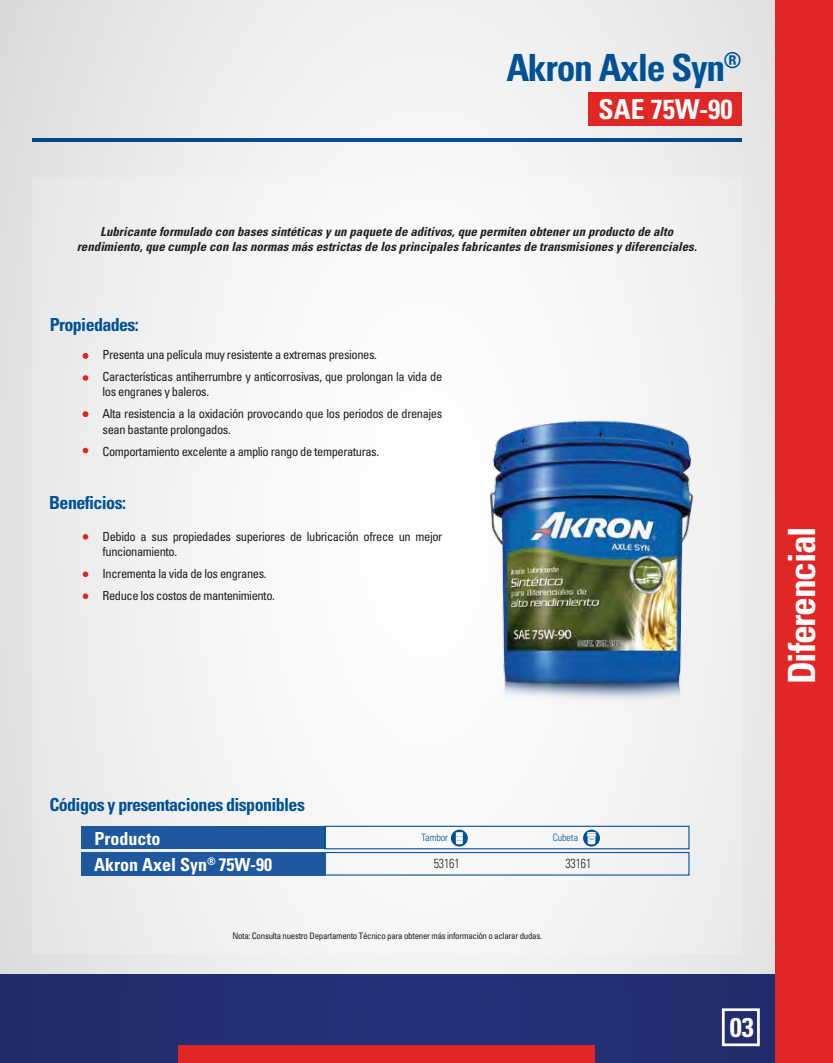
<style>
.page{position:relative;width:833px;height:1063px;background:#fff}
.page>*{position:absolute;margin:0;border:0;box-sizing:border-box;transform-origin:0 0}
.t1{font:700 condensed 37.5px "Univers";letter-spacing:-.035em;color:#005295}
.t2{font:700 condensed 37.5px "Univers";letter-spacing:-.035em;color:#fff}
.t3{font:700 condensed 27.5px "Univers";color:#fff}
.t4{font:700 condensed 27.12px "Univers";color:#fff}
.t5{font:700 condensed 18px "Univers";letter-spacing:-.035em;color:#005295}
.t6{font:700 condensed 18px "Univers";color:#fff}
.t7{font:300 condensed 13.12px "Univers";letter-spacing:-.01em;color:#231f20;scale:.9 1}
.t8{font:condensed 12.5px/21.9px "Univers";letter-spacing:-.035em;color:#231f20}
.t9{font:italic 700 condensed 12.5px/15.5px "Univers";color:#231f20;text-align:center}
.t10{font:300 condensed 10.12px "Univers";letter-spacing:-.01em;color:#005295}
.t11{font:condensed 9px "Univers";letter-spacing:-.035em;color:#231f20}
</style>
<div class="page">
<div style="left:0;top:0;width:832px;height:1063px;background:#eaeaeb"></div>
<div style="left:0;top:974px;width:832px;height:89px;background:#232f73"></div>
<svg style="left:721px;top:1008px;width:38px;height:38px"></svg>
<div style="left:32px;top:178px;width:709px;height:776px;background:#f5f6f6"></div>
<div style="left:775px;top:0;width:57px;height:1063px;background:#e12726"></div>
<div style="left:178px;top:1045px;width:417px;height:18px;background:#e12726"></div>
<svg style="left:83px;top:353px;width:5px;height:6px"></svg>
<svg style="left:83px;top:375px;width:5px;height:6px"></svg>
<svg style="left:83px;top:411px;width:5px;height:6px"></svg>
<svg style="left:83px;top:448px;width:5px;height:5px"></svg>
<svg style="left:83px;top:534px;width:5px;height:6px"></svg>
<svg style="left:83px;top:572px;width:5px;height:5px"></svg>
<svg style="left:83px;top:593px;width:5px;height:6px"></svg>
<div style="left:587px;top:92px;width:154px;height:34px;background:#e12726"></div>
<img style="left:490px;top:420px;width:204px;height:279px">
<svg style="left:450px;top:830px;width:17px;height:17px"></svg>
<div style="left:81px;top:826px;width:244px;height:22px;background:#1e589f"></div>
<div style="left:324px;top:826px;width:365px;height:23px;border:1px solid #005295"></div>
<div style="left:324px;top:852px;width:365px;height:24px;border:1px solid #005295"></div>
<div style="left:81px;top:852px;width:244px;height:23px;background:#1e589f"></div>
<svg style="left:583px;top:830px;width:16px;height:17px"></svg>
<h1 class="t1" style="left:506px;top:44px;width:237px">Akron Axle Syn<sup>®</sup></h1>
<h2 class="t3" style="left:598px;top:92px;width:135px">SAE 75W-90</h2>
<p class="t9" style="left:77px;top:224px;width:621px">Lubricante formulado con bases sintéticas y un paquete de aditivos, que permiten obtener un producto de alto rendimiento, que cumple con las normas más estrictas de los principales fabricantes de transmisiones y diferenciales.</p>
<h3 class="t5" style="left:50px;top:314px;width:91px">Propiedades:</h3>
<p class="t8" style="left:103px;top:344px;width:341px">Presenta una película muy resistente a extremas presiones.<br>Características antiherrumbre y anticorrosivas, que prolongan la vida de</p>
<p class="t8" style="left:103px;top:381px;width:341px">los engranes y baleros.<br>Alta resistencia a la oxidación provocando que los periodos de drenajes</p>
<p class="t8" style="left:103px;top:418px;width:278px">sean bastante prolongados.<br>Comportamiento excelente a amplio rango de temperaturas.</p>
<h3 class="t5" style="left:49px;top:492px;width:78px">Beneficios:</h3>
<p class="t8" style="left:103px;top:529px;width:341px;line-height:15.4px">Debido a sus propiedades superiores de lubricación ofrece un mejor funcionamiento.</p>
<p class="t8" style="left:103px;top:563px;width:174px">Incrementa la vida de los engranes.<br>Reduce los costos de mantenimiento.</p>
<h1 class="t2" style="left:778px;top:684px;width:159px;rotate:-90deg">Diferencial</h1>
<h3 class="t5" style="left:49px;top:794px;width:257px">Códigos y presentaciones disponibles</h3>
<h3 class="t6" style="left:94px;top:827px;width:68px">Producto</h3>
<p class="t10" style="left:421px;top:832px;width:28px">Tambor</p>
<p class="t10" style="left:552px;top:831px;width:27px">Cubeta</p>
<h3 class="t6" style="left:94px;top:854px;width:179px">Akron Axel Syn<sup>®</sup> 75W-90</h3>
<p class="t7" style="left:433px;top:855px;width:30px">53161</p>
<p class="t7" style="left:565px;top:855px;width:30px">33161</p>
<p class="t11" style="left:232px;top:931px;width:311px">Nota: Consulta nuestro Departamento Técnico para obtener más información o aclarar dudas.</p>
<h3 class="t4" style="left:729px;top:1010px;width:26px">03</h3>
</div>
